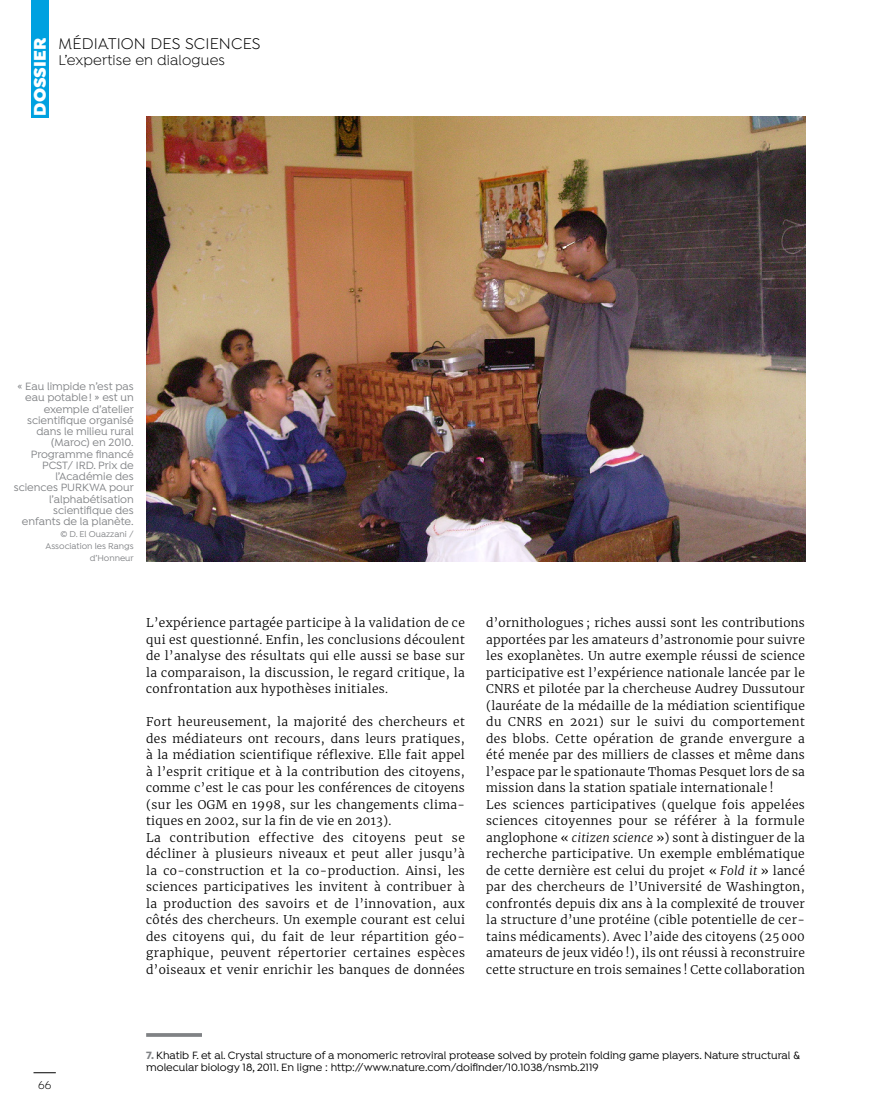
<style>
.page{position:relative;width:893px;height:1106px;background:#fff}
.page>*{position:absolute;margin:0;border:0;box-sizing:border-box;transform-origin:0 0}
.t1{font:900 18px "Isidora";color:#fff}
.t2{font:16.5px "Isidora";letter-spacing:.01em;color:#000}
.t3{font:15px "Isidora";letter-spacing:.01em;color:#000}
.Texte_article{font:300 12px/16.5px "Merriweather";letter-spacing:.02em;color:#000;text-align:justify}
.t4{font:12px "Isidora";color:#000}
.légende_rouge{font:500 11.25px/11.2px "Isidora";color:#808285;text-align:right}
.notes_bas_de_page{font:500 11.25px/11.2px "Isidora";color:#000}
.légende_rouge-2{font:500 9px/12px "Isidora";color:#808285;text-align:right}
.s1{font-style:italic}
.s2{font-weight:700;color:#808285}
</style>
<div class="page">
<svg style="left:34px;top:1072px;width:22px;height:1px"></svg>
<div style="left:31px;top:0;width:18px;height:118px;background:#00a1e0"></div>
<img style="left:146px;top:116px;width:659px;height:445px">
<hr style="left:146px;top:1033px;width:56px;height:3px;background:#808285">
<h1 class="t1" style="left:28px;top:116px;width:79px;rotate:-90deg">DOSSIER</h1>
<h2 class="t2" style="left:58px;top:34px;width:204px">MÉDIATION DES SCIENCES</h2>
<p class="t3" style="left:58px;top:52px;width:168px">L’expertise en dialogues</p>
<p class="légende_rouge" style="left:14px;top:381px;width:121px">« Eau limpide n’est pas eau potable! » est un exemple d’atelier scientifique organisé dans le milieu rural (Maroc) en 2010.<br>Programme financé<br>PCST/ IRD. Prix de l’Académie des sciences PURKWA pour l’alphabétisation scientifique des enfants de la planète.</p>
<p class="légende_rouge-2" style="left:45px;top:529px;width:90px">© D. El Ouazzani /<br>Association les Rangs d’Honneur</p>
<p class="Texte_article" style="left:146px;top:614px;width:320px">L’expérience partagée participe à la validation de ce qui est questionné. Enfin, les conclusions découlent de l’analyse des résultats qui elle aussi se base sur la comparaison, la discussion, le regard critique, la confrontation aux hypothèses initiales.</p>
<p class="Texte_article" style="left:146px;top:713px;width:320px">Fort heureusement, la majorité des chercheurs et des médiateurs ont recours, dans leurs pratiques, à la médiation scientifique réflexive. Elle fait appel à l’esprit critique et à la contribution des citoyens, comme c’est le cas pour les conférences de citoyens (sur les OGM en 1998, sur les changements clima&shy;tiques en 2002, sur la fin de vie en 2013).</p>
<p class="Texte_article" style="left:146px;top:829px;width:320px">La contribution effective des citoyens peut se décliner à plusieurs niveaux et peut aller jusqu’à la co-construction et la co-production. Ainsi, les sciences participatives les invitent à contribuer à la production des savoirs et de l’innovation, aux côtés des chercheurs. Un exemple courant est celui des citoyens qui, du fait de leur répartition géo&shy;graphique, peuvent répertorier certaines espèces d’oiseaux et venir enrichir les banques de données</p>
<p class="Texte_article" style="left:486px;top:614px;width:320px">d’ornithologues ; riches aussi sont les contributions apportées par les amateurs d’astronomie pour suivre les exoplanètes. Un autre exemple réussi de science participative est l’expérience nationale lancée par le CNRS et pilotée par la chercheuse Audrey Dussutour (lauréate de la médaille de la médiation scientifique du CNRS en 2021) sur le suivi du comportement des blobs. Cette opération de grande envergure a été menée par des milliers de classes et même dans l’espace par le spationaute Thomas Pesquet lors de sa mission dans la station spatiale internationale !</p>
<p class="Texte_article" style="left:486px;top:796px;width:320px">Les sciences participatives (quelque fois appelées sciences citoyennes pour se référer à la formule anglophone « <span class="s1">citizen science</span> ») sont à distinguer de la recherche participative. Un exemple emblématique de cette dernière est celui du projet « <span class="s1">Fold it</span> » lancé par des chercheurs de l’Université de Washington, confrontés depuis dix ans à la complexité de trouver la structure d’une protéine (cible potentielle de cer&shy;tains médicaments). Avec l’aide des citoyens (25 000 amateurs de jeux vidéo !), ils ont réussi à reconstruire cette structure en trois semaines ! Cette collaboration</p>
<p class="t4" style="left:38px;top:1078px;width:15px">66</p>
<p class="notes_bas_de_page" style="left:146px;top:1050px;width:655px"><span class="s2">7.</span> Khatib F. et al. Crystal structure of a monomeric retroviral protease solved by protein folding game players. Nature structural &amp; molecular biology 18, 2011. En ligne : http://www.nature.com/doifinder/10.1038/nsmb.2119</p>
</div>
